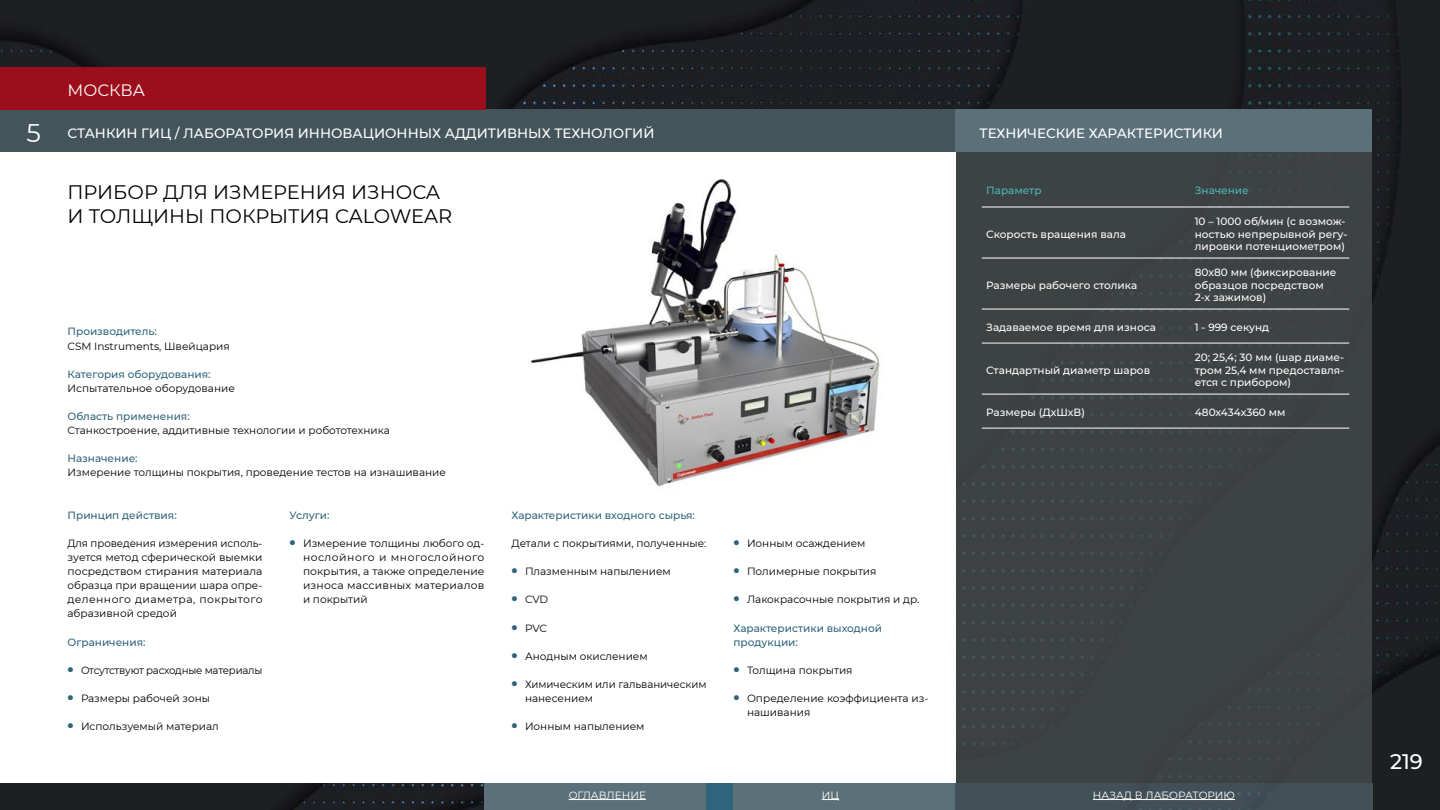
<style>
.page{position:relative;width:1440px;height:810px;background:#fff}
.page>*{position:absolute;margin:0;border:0;box-sizing:border-box;transform-origin:0 0}
.t1{font:25.5px "Montserrat";color:#fff}
.t2{font:500 21px "Montserrat";color:#fff}
.t3{font:19.5px/23.4px "Montserrat";color:#000}
.t4{font:16.5px "Montserrat";color:#fff}
.t5{font:500 13.5px "Montserrat";color:#fff}
.t6{font:10.5px/14.1px "Montserrat";color:#000;text-align:justify}
.t7{font:500 10.5px/12.6px "Montserrat";color:#fff}
.t8{font:500 10.5px/14.1px "Montserrat";color:#30647a}
.t9{font:10.5px "Montserrat";letter-spacing:-.02em;color:#000}
.t10{font:10.5px "Montserrat";color:#fff}
.t11{font:500 10.5px "Montserrat";color:#4db7b7}
.s1{font-weight:900;font-size:15px;color:#30647a}
</style>
<div class="page">
<img style="left:0;top:0;width:1440px;height:810px">
<div style="left:956px;top:110px;width:416px;height:673px;background:#3d4243"></div>
<div style="left:0;top:110px;width:956px;height:673px;background:#fff"></div>
<div style="left:0;top:110px;width:955px;height:42px;background:#44545b"></div>
<div style="left:956px;top:110px;width:416px;height:42px;background:#5c707a"></div>
<div style="left:0;top:68px;width:486px;height:42px;background:#9d0e1c"></div>
<div style="left:484px;top:783px;width:222px;height:27px;background:#5c707a"></div>
<div style="left:734px;top:783px;width:222px;height:27px;background:#5c707a"></div>
<div style="left:954px;top:783px;width:418px;height:27px;background:#425057"></div>
<div style="left:706px;top:783px;width:28px;height:27px;background:#30647a"></div>
<img style="left:531px;top:179px;width:349px;height:308px">
<hr style="left:569px;top:799px;width:77px;height:1px;background:#fff">
<hr style="left:982px;top:207px;width:208px;height:1px;background:#fff">
<hr style="left:1190px;top:207px;width:159px;height:1px;background:#fff">
<hr style="left:982px;top:258px;width:208px;height:1px;background:#fff">
<hr style="left:1190px;top:258px;width:159px;height:1px;background:#fff">
<hr style="left:982px;top:309px;width:208px;height:1px;background:#fff">
<hr style="left:982px;top:343px;width:208px;height:1px;background:#fff">
<hr style="left:982px;top:394px;width:208px;height:1px;background:#fff">
<hr style="left:982px;top:428px;width:208px;height:1px;background:#fff">
<hr style="left:1190px;top:309px;width:159px;height:1px;background:#fff">
<hr style="left:1190px;top:343px;width:159px;height:1px;background:#fff">
<hr style="left:1190px;top:394px;width:159px;height:1px;background:#fff">
<hr style="left:1190px;top:428px;width:159px;height:1px;background:#fff">
<svg style="left:822px;top:799px;width:17px;height:1px"></svg>
<hr style="left:1093px;top:799px;width:142px;height:1px;background:#fff">
<h1 class="t1" style="left:27px;top:115px;width:16px">5</h1>
<h3 class="t4" style="left:68px;top:79px;width:79px">МОСКВА</h3>
<p class="t5" style="left:68px;top:124px;width:588px">СТАНКИН ГИЦ / ЛАБОРАТОРИЯ ИННОВАЦИОННЫХ АДДИТИВНЫХ ТЕХНОЛОГИЙ</p>
<p class="t5" style="left:980px;top:124px;width:245px">ТЕХНИЧЕСКИЕ ХАРАКТЕРИСТИКИ</p>
<h3 class="t3" style="left:68px;top:180px;width:386px">ПРИБОР ДЛЯ ИЗМЕРЕНИЯ ИЗНОСА<br>И ТОЛЩИНЫ ПОКРЫТИЯ CALOWEAR</h3>
<p class="t11" style="left:986px;top:183px;width:57px">Параметр</p>
<p class="t11" style="left:1195px;top:183px;width:56px">Значение</p>
<p class="t7" style="left:986px;top:227px;width:141px">Скорость вращения вала</p>
<p class="t7" style="left:1195px;top:215px;width:154px">10 – 1000 об/мин (с возмож&shy;ностью непрерывной регу&shy;лировки потенциометром)</p>
<p class="t8" style="left:67px;top:324px;width:91px">Производитель:</p>
<p class="t6" style="left:67px;top:338px;width:164px">CSM Instruments, Швейцария</p>
<p class="t8" style="left:67px;top:367px;width:145px">Категория оборудования:</p>
<p class="t6" style="left:67px;top:381px;width:169px">Испытательное оборудование</p>
<p class="t8" style="left:67px;top:409px;width:124px">Область применения:</p>
<p class="t6" style="left:67px;top:423px;width:324px">Станкостроение, аддитивные технологии и робототехника</p>
<p class="t8" style="left:67px;top:451px;width:72px">Назначение:</p>
<p class="t6" style="left:67px;top:465px;width:380px">Измерение толщины покрытия, проведение тестов на изнашивание</p>
<p class="t8" style="left:68px;top:508px;width:111px">Принцип действия:</p>
<p class="t6" style="left:68px;top:536px;width:197px">Для проведения измерения исполь&shy;зуется метод сферической выемки посредством стирания материала образца при вращении шара опре&shy;деленного диаметра, покрытого абразивной средой</p>
<p class="t8" style="left:68px;top:634px;width:80px">Ограничения:</p>
<p class="t9" style="left:68px;top:663px;width:197px"><span class="s1">•</span> Отсутствуют расходные материалы</p>
<p class="t6" style="left:68px;top:691px;width:144px"><span class="s1">•</span> Размеры рабочей зоны</p>
<p class="t6" style="left:68px;top:719px;width:153px"><span class="s1">•</span> Используемый материал</p>
<p class="t8" style="left:290px;top:508px;width:42px">Услуги:</p>
<p class="t6" style="left:303px;top:536px;width:183px;text-indent:-14px"><span class="s1">•</span> Измерение толщины любого од&shy;нослойного и многослойного покрытия, а также определение износа массивных материалов и покрытий</p>
<p class="t8" style="left:512px;top:507px;width:185px">Характеристики входного сырья:</p>
<p class="t6" style="left:512px;top:536px;width:197px">Детали с покрытиями, полученные:</p>
<p class="t6" style="left:512px;top:564px;width:161px"><span class="s1">•</span> Плазменным напылением</p>
<p class="t6" style="left:512px;top:592px;width:38px"><span class="s1">•</span> CVD</p>
<p class="t6" style="left:512px;top:620px;width:37px"><span class="s1">•</span> PVC</p>
<p class="t6" style="left:512px;top:649px;width:138px"><span class="s1">•</span> Анодным окислением</p>
<p class="t6" style="left:525px;top:677px;width:183px;text-indent:-14px"><span class="s1">•</span> Химическим или гальваническим нанесением</p>
<p class="t6" style="left:512px;top:719px;width:135px"><span class="s1">•</span> Ионным напылением</p>
<p class="t10" style="left:569px;top:788px;width:79px">ОГЛАВЛЕНИЕ</p>
<p class="t7" style="left:986px;top:278px;width:153px">Размеры рабочего столика</p>
<p class="t7" style="left:1195px;top:266px;width:143px">80х80 мм (фиксирование образцов посредством<br>2-х зажимов)</p>
<p class="t7" style="left:986px;top:321px;width:171px">Задаваемое время для износа</p>
<p class="t7" style="left:1195px;top:321px;width:76px">1 - 999 секунд</p>
<p class="t7" style="left:986px;top:363px;width:165px">Стандартный диаметр шаров</p>
<p class="t7" style="left:1195px;top:351px;width:151px;text-align:justify">20; 25,4; 30 мм (шар диаме&shy;тром 25,4 мм предоставля&shy;ется с прибором)</p>
<p class="t6" style="left:734px;top:536px;width:134px"><span class="s1">•</span> Ионным осаждением</p>
<p class="t6" style="left:734px;top:564px;width:145px"><span class="s1">•</span> Полимерные покрытия</p>
<p class="t6" style="left:734px;top:592px;width:187px"><span class="s1">•</span> Лакокрасочные покрытия и др.</p>
<p class="t8" style="left:733px;top:620px;width:150px">Характеристики выходной продукции:</p>
<p class="t6" style="left:734px;top:663px;width:121px"><span class="s1">•</span> Толщина покрытия</p>
<p class="t6" style="left:747px;top:691px;width:183px;text-indent:-14px"><span class="s1">•</span> Определение коэффициента из&shy;нашивания</p>
<p class="t7" style="left:986px;top:406px;width:100px">Размеры (ДхШхВ)</p>
<p class="t7" style="left:1195px;top:406px;width:92px">480х434х360 мм</p>
<p class="t10" style="left:822px;top:788px;width:19px">ИЦ</p>
<p class="t10" style="left:1093px;top:788px;width:144px">НАЗАД В ЛАБОРАТОРИЮ</p>
<h2 class="t2" style="left:1390px;top:746px;width:34px">219</h2>
</div>
